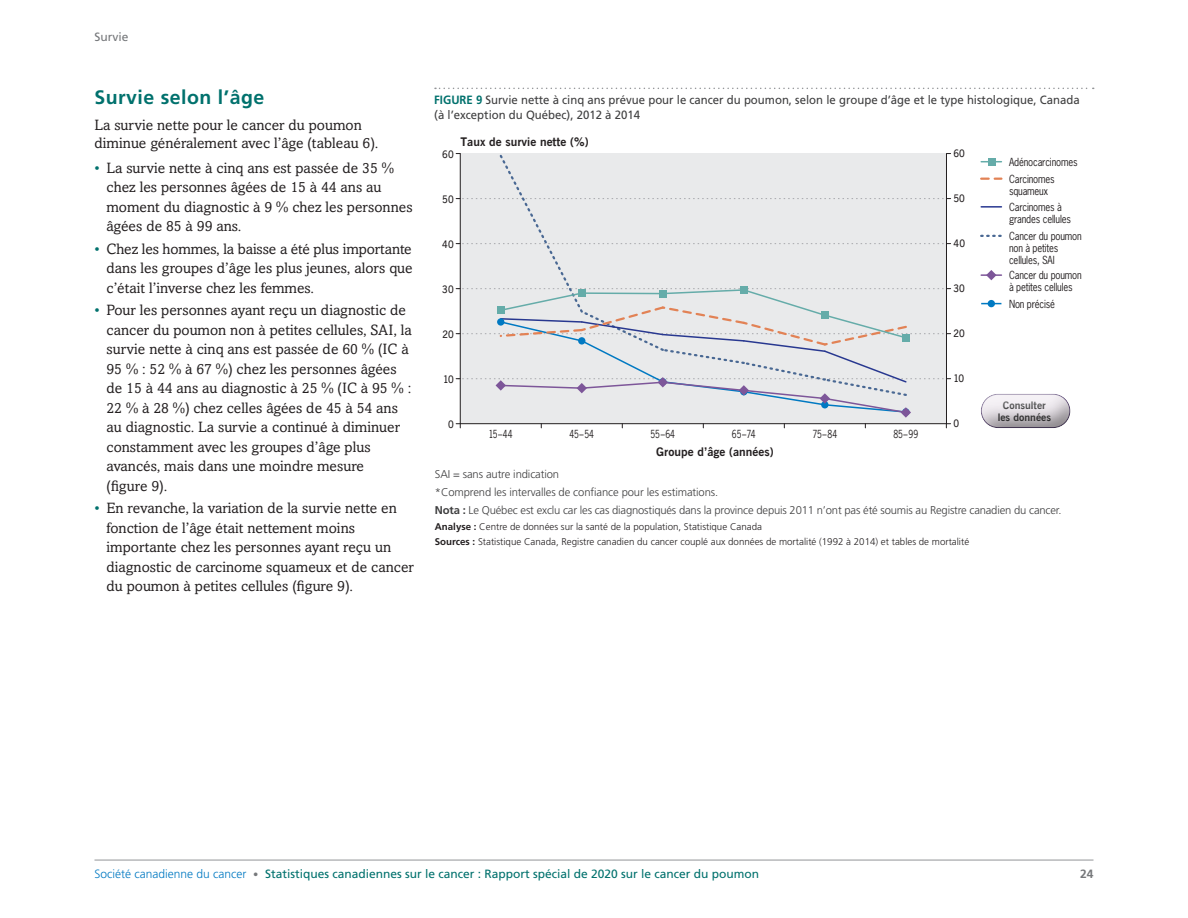
<style>
.page{position:relative;width:1188px;height:918px;background:#fff}
.page>*{position:absolute;margin:0;border:0;box-sizing:border-box;transform-origin:0 0}
.Heading_1{font:700 19.5px "Frutiger LT Std";letter-spacing:.025em;color:#00716d}
.Body_copy_before_and{font:15px/19.5px "Amasis MT Pro";color:#231f20}
.Figure_Numbering{font:12px/14.4px "Frutiger LT Std";color:#3e3e3f;scale:.95 1}
.t1{font:12px "Frutiger LT Std";color:#00716d}
.t2{font:700 12px "News Gothic BT";letter-spacing:.005em;color:#231f20}
.t3{font:12px "Frutiger LT Std";color:#76787b}
.t4{font:700 12px "Frutiger LT Std";color:#76787b}
.Text_beside_Figure{font:300 11.25px "Frutiger LT Std";letter-spacing:-.015em;color:#3e3e3f}
.t5{font:10.5px/12px "News Gothic Std";letter-spacing:-.015em;color:#231f20;scale:.9 1}
.t6{font:10.5px "News Gothic Std";letter-spacing:-.015em;color:#231f20;scale:.8 1}
.t7{font:600 10.5px "News Gothic BT";letter-spacing:.01em;color:#231f20;scale:.9 1}
.t8{font:700 10.5px/12.6px "News Gothic BT";color:#3e3e3f;text-align:center}
.Figure_Footnote{font:300 9.75px "Frutiger LT Std";color:#231f20}
.s1{color:#00716d}
.s2{font-weight:700;color:#00716d}
.s3{font-weight:700}
.s4{font-weight:300;color:#0079c2}
.s5{font-weight:300;font-size:10.5px;color:#76787b}
</style>
<div class="page">
<hr style="left:94px;top:860px;width:1000px;height:1px;background:#939598">
<svg style="left:981px;top:235px;width:21px;height:2px"></svg>
<hr style="left:981px;top:206px;width:20px;height:2px;background:#283890">
<svg style="left:981px;top:178px;width:20px;height:2px"></svg>
<svg style="left:981px;top:303px;width:20px;height:1px"></svg>
<hr style="left:981px;top:274px;width:20px;height:2px;background:#7d5699">
<svg style="left:986px;top:270px;width:11px;height:10px"></svg>
<svg style="left:981px;top:161px;width:20px;height:1px"></svg>
<div style="left:988px;top:158px;width:8px;height:7px;background:#65aca9"></div>
<div style="left:988px;top:300px;width:7px;height:7px;background:#0079c2;border-radius:50%"></div>
<svg style="left:456px;top:153px;width:495px;height:275px;background:#e4e5e8"></svg>
<div style="left:497px;top:307px;width:7px;height:7px;background:#65aca9"></div>
<div style="left:578px;top:289px;width:7px;height:8px;background:#65aca9"></div>
<div style="left:659px;top:290px;width:7px;height:7px;background:#65aca9"></div>
<div style="left:740px;top:286px;width:7px;height:8px;background:#65aca9"></div>
<div style="left:821px;top:312px;width:8px;height:7px;background:#65aca9"></div>
<div style="left:902px;top:334px;width:8px;height:7px;background:#65aca9"></div>
<svg style="left:435px;top:88px;width:659px;height:1px"></svg>
<div style="left:972px;top:385px;width:107px;height:52px;background:#231f20;opacity:.64"></div>
<p class="t3" style="left:94px;top:30px;width:36px">Survie</p>
<p class="Heading_1" style="left:94px;top:85px;width:171px">Survie selon l’âge</p>
<p class="Body_copy_before_and" style="left:94px;top:116px;width:286px;line-height:18px">La survie nette pour le cancer du poumon diminue généralement avec l’âge (tableau 6).</p>
<p class="Body_copy_before_and" style="left:106px;top:158px;width:308px;text-indent:-12px"><span class="s1">•</span> La survie nette à cinq ans est passée de 35 % chez les personnes âgées de 15 à 44 ans au moment du diagnostic à 9 % chez les personnes âgées de 85 à 99 ans.</p>
<p class="Body_copy_before_and" style="left:106px;top:239px;width:308px;text-align:justify;text-indent:-12px"><span class="s1">•</span> Chez les hommes, la baisse a été plus importante dans les groupes d’âge les plus jeunes, alors que c’était l’inverse chez les femmes.</p>
<p class="Body_copy_before_and" style="left:106px;top:301px;width:307px;text-indent:-12px"><span class="s1">•</span> Pour les personnes ayant reçu un diagnostic de cancer du poumon non à petites cellules, SAI, la survie nette à cinq ans est passée de 60 % (IC à 95 % : 52 % à 67 %) chez les personnes âgées de 15 à 44 ans au diagnostic à 25 % (IC à 95 % :<br>22 % à 28 %) chez celles âgées de 45 à 54 ans au diagnostic. La survie a continué à diminuer constamment avec les groupes d’âge plus avancés, mais dans une moindre mesure<br>(figure 9).</p>
<p class="Body_copy_before_and" style="left:106px;top:499px;width:309px;text-indent:-12px"><span class="s1">•</span> En revanche, la variation de la survie nette en fonction de l’âge était nettement moins importante chez les personnes ayant reçu un diagnostic de carcinome squameux et de cancer du poumon à petites cellules (figure 9).</p>
<p class="Figure_Numbering" style="left:434px;top:93px;width:681px"><span class="s2">FIGURE 9</span> Survie nette à cinq ans prévue pour le cancer du poumon, selon le groupe d’âge et le type histologique, Canada (à l’exception du Québec), 2012 à 2014</p>
<p class="t2" style="left:460px;top:135px;width:130px">Taux de survie nette (%)</p>
<p class="t7" style="left:442px;top:148px;width:14px">60</p>
<p class="t7" style="left:953px;top:147px;width:14px">60</p>
<p class="t5" style="left:1009px;top:156px;width:78px">Adénocarcinomes</p>
<p class="t7" style="left:442px;top:193px;width:14px">50</p>
<p class="t7" style="left:953px;top:192px;width:14px">50</p>
<p class="t5" style="left:1009px;top:173px;width:52px">Carcinomes squameux</p>
<p class="t5" style="left:1009px;top:201px;width:70px">Carcinomes à grandes cellules</p>
<p class="t7" style="left:442px;top:238px;width:14px">40</p>
<p class="t7" style="left:953px;top:237px;width:14px">40</p>
<p class="t5" style="left:1009px;top:230px;width:82px">Cancer du poumon non à petites cellules, SAI</p>
<p class="t7" style="left:442px;top:283px;width:14px">30</p>
<p class="t7" style="left:953px;top:282px;width:14px">30</p>
<p class="t5" style="left:1009px;top:269px;width:82px">Cancer du poumon à petites cellules</p>
<p class="t5" style="left:1009px;top:298px;width:53px">Non précisé</p>
<p class="t7" style="left:442px;top:328px;width:14px">20</p>
<p class="t7" style="left:953px;top:327px;width:14px">20</p>
<p class="t7" style="left:443px;top:373px;width:13px">10</p>
<p class="t7" style="left:953px;top:372px;width:13px">10</p>
<p class="t7" style="left:448px;top:418px;width:8px">0</p>
<p class="t7" style="left:953px;top:417px;width:8px">0</p>
<p class="t8" style="left:998px;top:398px;width:55px">Consulter les données</p>
<p class="t6" style="left:489px;top:428px;width:31px">15–44</p>
<p class="t6" style="left:569px;top:428px;width:32px">45–54</p>
<p class="t6" style="left:650px;top:428px;width:32px">55–64</p>
<p class="t6" style="left:732px;top:428px;width:31px">65–74</p>
<p class="t6" style="left:813px;top:428px;width:32px">75–84</p>
<p class="t6" style="left:894px;top:428px;width:32px">85–99</p>
<p class="t2" style="left:656px;top:444px;width:119px">Groupe d’âge (années)</p>
<p class="Text_beside_Figure" style="left:435px;top:468px;width:126px">SAI = sans autre indication</p>
<p class="Text_beside_Figure" style="left:435px;top:486px;width:285px">*Comprend les intervalles de confiance pour les estimations.</p>
<p class="Text_beside_Figure" style="left:435px;top:504px;width:628px"><span class="s3">Nota :</span> Le Québec est exclu car les cas diagnostiqués dans la province depuis 2011 n’ont pas été soumis au Registre canadien du cancer.</p>
<p class="Figure_Footnote" style="left:435px;top:521px;width:329px"><span class="s3">Analyse :</span> Centre de données sur la santé de la population, Statistique Canada</p>
<p class="Figure_Footnote" style="left:435px;top:536px;width:536px"><span class="s3">Sources :</span> Statistique Canada, Registre canadien du cancer couplé aux données de mortalité (1992 à 2014) et tables de mortalité</p>
<p class="t1" style="left:94px;top:867px;width:666px"><span class="s4">Société canadienne du cancer</span> <span class="s5">•</span> Statistiques canadiennes sur le cancer : Rapport spécial de 2020 sur le cancer du poumon</p>
<p class="t4" style="left:1080px;top:866px;width:15px">24</p>
</div>
